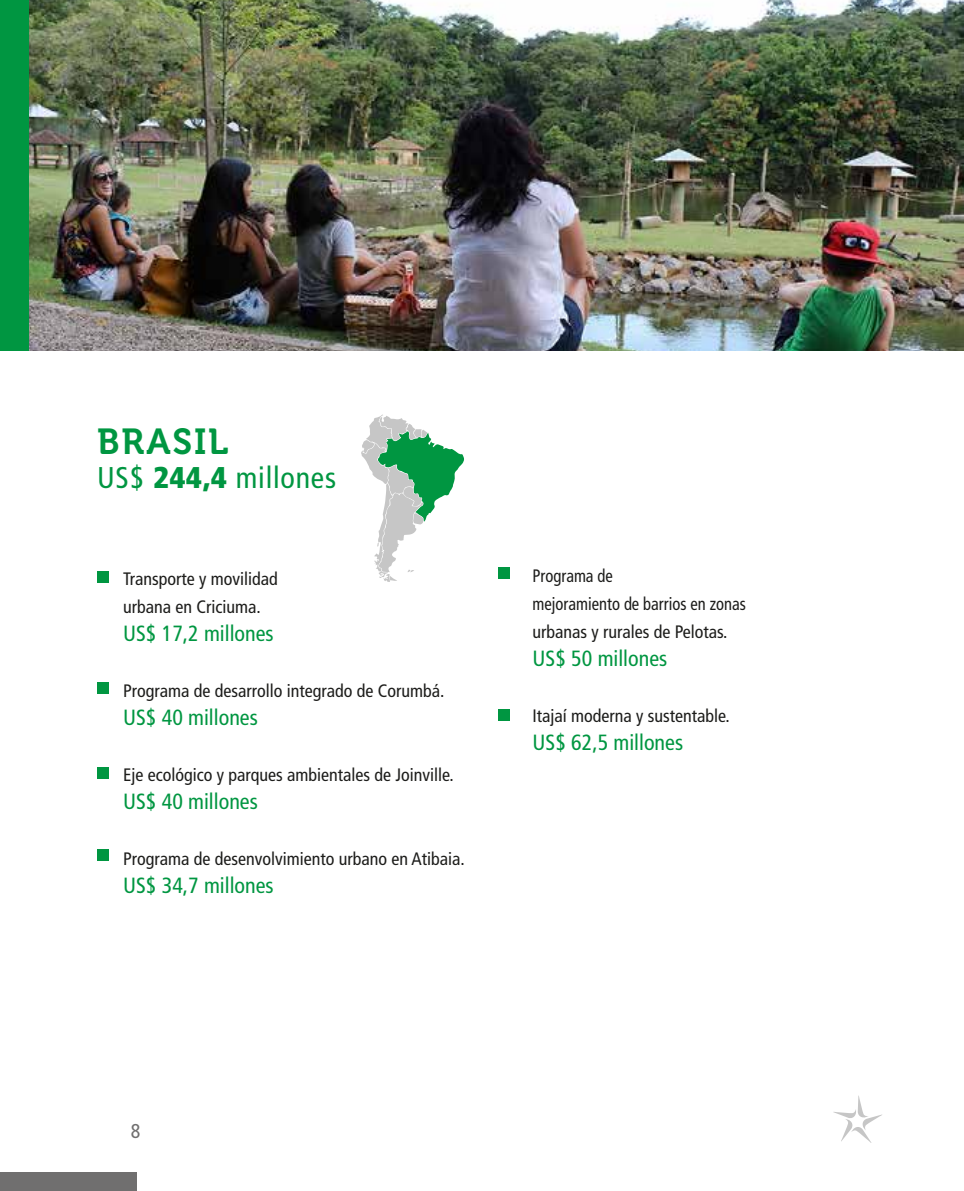
<style>
.page{position:relative;width:964px;height:1191px;background:#fff}
.page>*{position:absolute;margin:0;border:0;box-sizing:border-box;transform-origin:0 0}
.t1{font:36px "Museo 700";letter-spacing:.05em;color:#009641}
.t2{font:condensed 30px "Frutiger LT Std";letter-spacing:.025em;color:#009641}
.t3{font:condensed 22px "Frutiger LT Std";color:#009641}
.t4{font:condensed 20px "Frutiger LT Std";color:#706f6f}
.t5{font:condensed 18px/28px "Frutiger LT Std";color:#1d1d1b}
.t6{font:condensed 18px/28px "Frutiger LT Std";color:#1d1d1b;scale:.92 1}
.s1{font-weight:900}
</style>
<div class="page">
<svg style="left:833px;top:1095px;width:49px;height:48px"></svg>
<img style="left:28px;top:0;width:936px;height:351px">
<svg style="left:361px;top:414px;width:103px;height:168px"></svg>
<div style="left:97px;top:571px;width:12px;height:12px;background:#009641"></div>
<div style="left:97px;top:682px;width:12px;height:12px;background:#009641"></div>
<div style="left:97px;top:767px;width:12px;height:11px;background:#009641"></div>
<div style="left:97px;top:849px;width:12px;height:12px;background:#009641"></div>
<div style="left:498px;top:567px;width:12px;height:12px;background:#009641"></div>
<div style="left:498px;top:709px;width:12px;height:11px;background:#009641"></div>
<div style="left:0;top:1172px;width:137px;height:19px;background:#706f6f"></div>
<div style="left:0;top:0;width:28px;height:351px;background:#009641"></div>
<h1 class="t1" style="left:97px;top:422px;width:133px">BRASIL</h1>
<h2 class="t2" style="left:97px;top:460px;width:240px">US$ <span class="s1">244,4</span> millones</h2>
<p class="t5" style="left:123px;top:565px;width:156px">Transporte y movilidad urbana en Criciuma.</p>
<p class="t3" style="left:123px;top:620px;width:152px">US$ 17,2 millones</p>
<p class="t5" style="left:123px;top:677px;width:323px">Programa de desarrollo integrado de Corumbá.</p>
<p class="t3" style="left:123px;top:704px;width:136px">US$ 40 millones</p>
<p class="t5" style="left:123px;top:761px;width:332px">Eje ecológico y parques ambientales de Joinville.</p>
<p class="t3" style="left:123px;top:788px;width:136px">US$ 40 millones</p>
<p class="t5" style="left:123px;top:845px;width:343px">Programa de desenvolvimiento urbano en Atibaia.</p>
<p class="t3" style="left:123px;top:872px;width:152px">US$ 34,7 millones</p>
<p class="t6" style="left:532px;top:561px;width:233px">Programa de<br>mejoramiento de barrios en zonas urbanas y rurales de Pelotas.</p>
<p class="t3" style="left:532px;top:645px;width:136px">US$ 50 millones</p>
<p class="t5" style="left:532px;top:701px;width:199px">Itajaí moderna y sustentable.</p>
<p class="t3" style="left:532px;top:729px;width:152px">US$ 62,5 millones</p>
<p class="t4" style="left:131px;top:1119px;width:11px">8</p>
</div>
